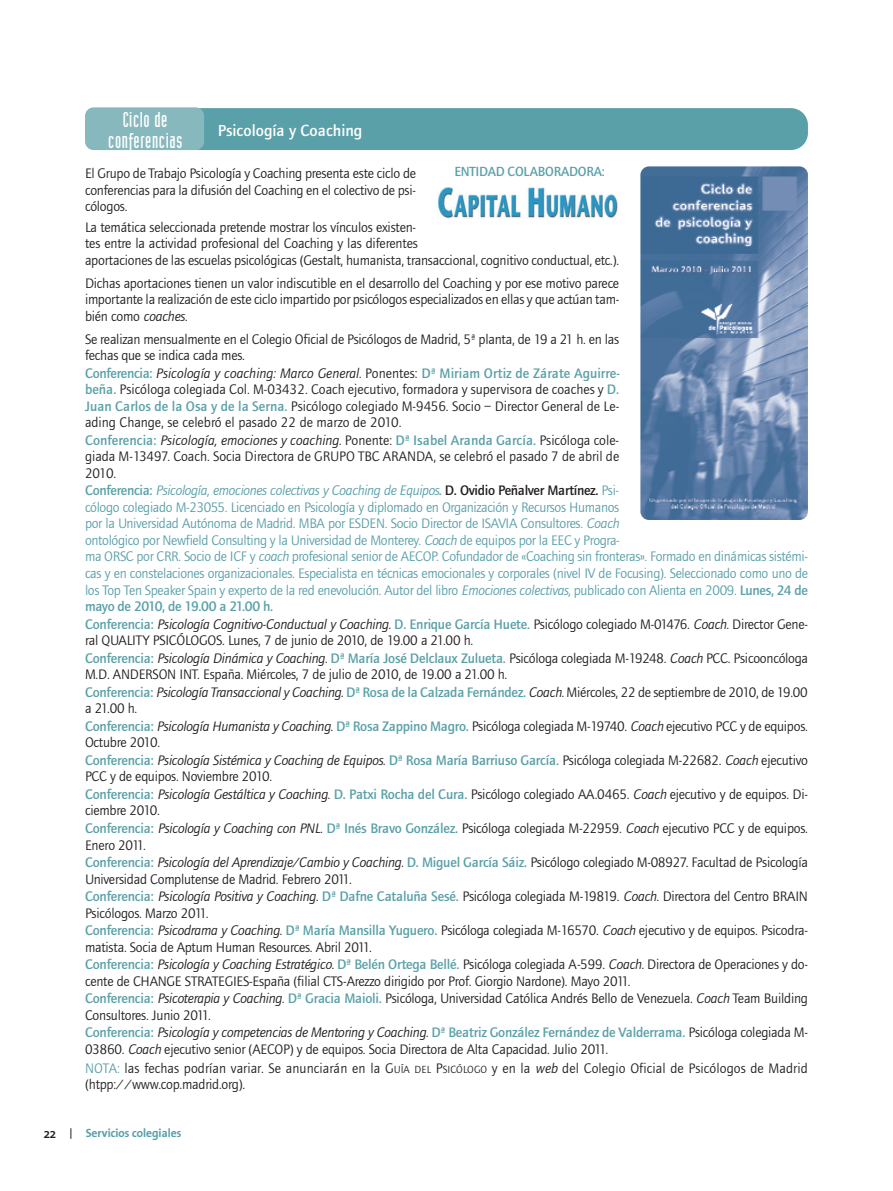
<style>
.page{position:relative;width:893px;height:1191px;background:#fff}
.page>*{position:absolute;margin:0;border:0;box-sizing:border-box;transform-origin:0 0}
.t1{font:21px/21px "Industria Solid A";letter-spacing:.03em;color:#fff;text-align:center}
.t2{font:500 16.5px "Foundry Journal";color:#fff}
.t3{font:14.25px/17px "Foundry Journal";letter-spacing:-.015em;color:#231f20;text-align:justify}
.t4{font:14.25px/16.5px "Foundry Journal";letter-spacing:.005em;color:#231f20}
.t5{font:500 13.65px "Foundry Journal";letter-spacing:-.015em;color:#5aa0a8}
.t6{font:600 13.5px "Thesis Sans";color:#231f20}
.t7{font:700 12px "Thesis Sans";color:#5aa0a8}
.s1{font-style:italic}
.s2{font-weight:500;color:#5aa0a8}
.s3{font-style:italic;color:#5aa0a8}
.s4{font-weight:500}
.s5{color:#5aa0a8}
.s6{font-size:10.65px}
</style>
<div class="page">
<div style="left:85px;top:108px;width:723px;height:42px;background:#5aa0a8;border-radius:17px"></div>
<div style="left:85px;top:107px;width:119px;height:43px;background:#87b8be;border-radius:9px"></div>
<img style="left:640px;top:166px;width:167px;height:353px;border-radius:9px">
<img style="left:437px;top:187px;width:181px;height:31px">
<p class="t1" style="left:108px;top:110px;width:76px">Ciclo de conferencias</p>
<p class="t2" style="left:218px;top:124px;width:146px">Psicología y Coaching</p>
<p class="t5" style="left:454px;top:167px;width:152px">ENTIDAD COLABORADORA:</p>
<p class="t3" style="left:85px;top:165px;width:333px;line-height:16.5px">El Grupo de Trabajo Psicología y Coaching presenta este ciclo de conferencias para la difusión del Coaching en el colectivo de psi&shy;cólogos.</p>
<p class="t3" style="left:85px;top:219px;width:536px;line-height:16.5px;text-align:left">La temática seleccionada pretende mostrar los vínculos existen-<br>tes entre la actividad profesional del Coaching y las diferentes<br>aportaciones de las escuelas psicológicas (Gestalt, humanista, transaccional, cognitivo conductual, etc.).</p>
<p class="t3" style="left:85px;top:275px;width:536px;line-height:16.5px">Dichas aportaciones tienen un valor indiscutible en el desarrollo del Coaching y por ese motivo parece importante la realización de este ciclo impartido por psicólogos especializados en ellas y que actúan tam&shy;bién como <span class="s1">coaches.</span></p>
<p class="t3" style="left:85px;top:330px;width:725px;text-align:left">Se realizan mensualmente en el Colegio Oficial de Psicólogos de Madrid, 5ª planta, de 19 a 21 h. en las<br>fechas que se indica cada mes.<br><span class="s2">Conferencia:</span> <span class="s1">Psicología y coaching: Marco General.</span> Ponentes: <span class="s2">Dª Miriam Ortiz de Zárate Aguirre-<br>beña.</span> Psicóloga colegiada Col. M-03432. Coach ejecutivo, formadora y supervisora de coaches y <span class="s2">D.<br>Juan Carlos de la Osa y de la Serna.</span> Psicólogo colegiado M-9456. Socio – Director General de Le-<br>ading Change, se celebró el pasado 22 de marzo de 2010.<br><span class="s2">Conferencia:</span> <span class="s1">Psicología, emociones y coaching.</span> Ponente: <span class="s2">Dª Isabel Aranda García.</span> Psicóloga cole-<br>giada M-13497. Coach. Socia Directora de GRUPO TBC ARANDA, se celebró el pasado 7 de abril de<br>2010.<br><span class="s2">Conferencia:</span> <span class="s3">Psicología, emociones colectivas y Coaching de Equipos</span><span class="s2">.</span> <span class="s4">D. Ovidio Peñalver Martínez.</span> <span class="s5">Psi-<br>cólogo colegiado M-23055. Licenciado en Psicología y diplomado en Organización y Recursos Humanos<br>por la Universidad Autónoma de Madrid. MBA por ESDEN. Socio Director de ISAVIA Consultores.</span> <span class="s3">Coach<br></span><span class="s5">ontológico por Newfield Consulting y la Universidad de Monterey.</span> <span class="s3">Coach</span> <span class="s5">de equipos por la EEC y Progra-<br>ma ORSC por CRR. Socio de ICF y</span> <span class="s3">coach</span> <span class="s5">profesional senior de AECOP. Cofundador de «Coaching sin fronteras». Formado en dinámicas sistémi&shy;cas y en constelaciones organizacionales. Especialista en técnicas emocionales y corporales (nivel IV de Focusing). Seleccionado como uno de los Top Ten Speaker Spain y experto de la red enevolución. Autor del libro</span> <span class="s3">Emociones colectivas,</span> <span class="s5">publicado con Alienta en 2009.</span> <span class="s2">Lunes, 24 de mayo de 2010, de 19.00 a 21.00 h.<br>Conferencia:</span> <span class="s1">Psicología Cognitivo-Conductual y Coaching.</span> <span class="s2">D. Enrique García Huete.</span> Psicólogo colegiado M-01476. <span class="s1">Coach</span>. Director Gene&shy;ral QUALITY PSICÓLOGOS. Lunes, 7 de junio de 2010, de 19.00 a 21.00 h.<br><span class="s2">Conferencia:</span> <span class="s1">Psicología Dinámica y Coaching.</span> <span class="s2">Dª María José Delclaux Zulueta.</span> Psicóloga colegiada M-19248. <span class="s1">Coach</span> PCC. Psicooncóloga M.D. ANDERSON INT. España. Miércoles, 7 de julio de 2010, de 19.00 a 21.00 h.<br><span class="s2">Conferencia:</span> <span class="s1">Psicología Transaccional y Coaching.</span> <span class="s2">Dª Rosa de la Calzada Fernández.</span> <span class="s1">Coach.</span> Miércoles, 22 de septiembre de 2010, de 19.00 a 21.00 h.<br><span class="s2">Conferencia:</span> <span class="s1">Psicología Humanista y Coaching.</span> <span class="s2">Dª Rosa Zappino Magro.</span> Psicóloga colegiada M-19740. <span class="s1">Coach</span> ejecutivo PCC y de equipos.<br>Octubre 2010.<br><span class="s2">Conferencia:</span> <span class="s1">Psicología Sistémica y Coaching de Equipos.</span> <span class="s2">Dª Rosa María Barriuso García.</span> Psicóloga colegiada M-22682. <span class="s1">Coach</span> ejecutivo PCC y de equipos. Noviembre 2010.<br><span class="s2">Conferencia:</span> <span class="s1">Psicología Gestáltica y Coaching.</span> <span class="s2">D. Patxi Rocha del Cura.</span> Psicólogo colegiado AA.0465. <span class="s1">Coach</span> ejecutivo y de equipos. Di&shy;ciembre 2010.<br><span class="s2">Conferencia:</span> <span class="s1">Psicología y Coaching con PNL.</span> <span class="s2">Dª Inés Bravo González.</span> Psicóloga colegiada M-22959. <span class="s1">Coach</span> ejecutivo PCC y de equipos.<br>Enero 2011.<br><span class="s2">Conferencia:</span> <span class="s1">Psicología del Aprendizaje/Cambio y Coaching.</span> <span class="s2">D. Miguel García Sáiz.</span> Psicólogo colegiado M-08927. Facultad de Psicología Universidad Complutense de Madrid. Febrero 2011.<br><span class="s2">Conferencia:</span> <span class="s1">Psicología Positiva y Coaching.</span> <span class="s2">Dª Dafne Cataluña Sesé.</span> Psicóloga colegiada M-19819. <span class="s1">Coach</span>. Directora del Centro BRAIN Psicólogos. Marzo 2011.<br><span class="s2">Conferencia:</span> <span class="s1">Psicodrama y Coaching.</span> <span class="s2">Dª María Mansilla Yuguero.</span> Psicóloga colegiada M-16570. <span class="s1">Coach</span> ejecutivo y de equipos. Psicodra&shy;matista. Socia de Aptum Human Resources. Abril 2011.<br><span class="s2">Conferencia:</span> <span class="s1">Psicología y Coaching Estratégico.</span> <span class="s2">Dª Belén Ortega Bellé.</span> Psicóloga colegiada A-599. <span class="s1">Coach.</span> Directora de Operaciones y do&shy;cente de CHANGE STRATEGIES-España (filial CTS-Arezzo dirigido por Prof. Giorgio Nardone). Mayo 2011.<br><span class="s2">Conferencia:</span> <span class="s1">Psicoterapia y Coaching.</span> <span class="s2">Dª Gracia Maioli.</span> Psicóloga, Universidad Católica Andrés Bello de Venezuela. <span class="s1">Coach</span> Team Building Consultores. Junio 2011.<br><span class="s2">Conferencia:</span> <span class="s1">Psicología y competencias de Mentoring y Coaching.</span> <span class="s2">Dª Beatriz González Fernández de Valderrama.</span> Psicóloga colegiada M-03860. <span class="s1">Coach</span> ejecutivo senior (AECOP) y de equipos. Socia Directora de Alta Capacidad. Julio 2011.</p>
<p class="t4" style="left:85px;top:1059px;width:724px"><span class="s5">NOTA:</span> las fechas podrían variar. Se anunciarán en la G<span class="s6">UÍA DEL</span> P<span class="s6">SICÓLOGO</span> y en la <span class="s1">web</span> del Colegio Oficial de Psicólogos de Madrid (htpp://www.cop.madrid.org).</p>
<p class="t6" style="left:44px;top:1128px;width:14px">22</p>
<p class="t7" style="left:86px;top:1128px;width:97px">Servicios colegiales</p>
</div>
